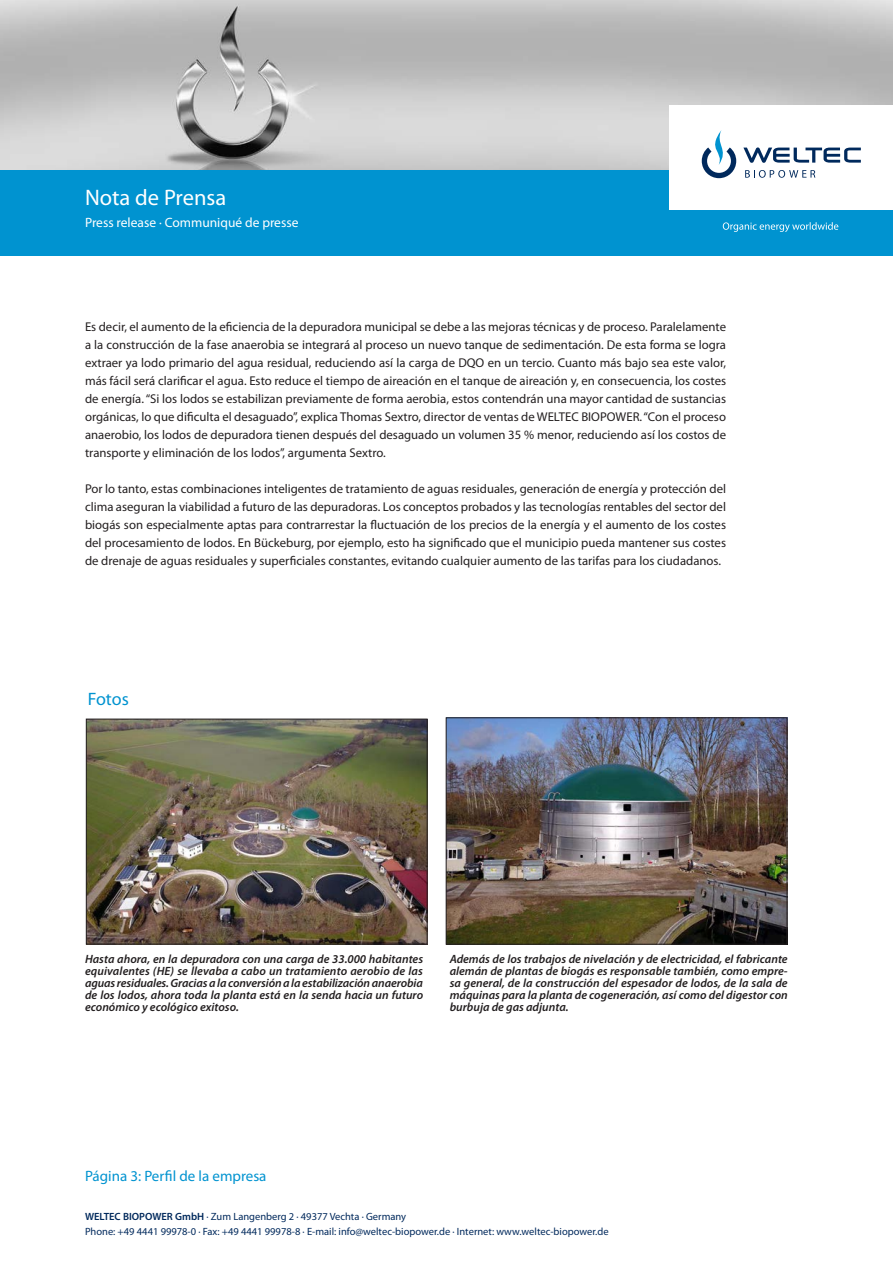
<style>
.page{position:relative;width:893px;height:1263px;background:#fff}
.page>*{position:absolute;margin:0;border:0;box-sizing:border-box;transform-origin:0 0}
.t1{font:22.5px "Myriad Pro";color:#fff}
.Copy{font:18px "Myriad Pro";letter-spacing:-.005em;color:#0093d0}
.Copy-2{font:15px "Myriad Pro";color:#0093d0}
.t2{font:13.5px "Myriad Pro";color:#fff}
.t3{font:12.75px/18px "Myriad Pro";color:#231f20;text-align:justify}
.Copy-3{font:italic 600 12px/12px "Myriad Pro";color:#231f20;text-align:justify}
.t4{font:10.5px "Myriad Pro";color:#00295c}
.s1{font-weight:600}
</style>
<div class="page">
<img style="left:0;top:0;width:893px;height:170px">
<div style="left:0;top:170px;width:893px;height:85px;background:#0093d0"></div>
<div style="left:670px;top:106px;width:223px;height:104px;background:#fff"></div>
<svg style="left:723px;top:222px;width:115px;height:10px"></svg>
<svg style="left:702px;top:130px;width:34px;height:48px"></svg>
<svg style="left:743px;top:147px;width:118px;height:16px"></svg>
<svg style="left:745px;top:170px;width:70px;height:8px"></svg>
<img style="left:88px;top:721px;width:337px;height:221px">
<div style="left:86px;top:719px;width:341px;height:225px;border:1px solid #231f20"></div>
<img style="left:448px;top:720px;width:337px;height:222px">
<div style="left:446px;top:718px;width:341px;height:226px;border:1px solid #231f20"></div>
<p class="t1" style="left:85px;top:184px;width:143px">Nota de Prensa</p>
<p class="t2" style="left:85px;top:214px;width:215px">Press release · Communiqué de presse</p>
<p class="t3" style="left:85px;top:317px;width:643px">Es decir, el aumento de la eficiencia de la depuradora municipal se debe a las mejoras técnicas y de proceso. Paralelamente a la construcción de la fase anaerobia se integrará al proceso un nuevo tanque de sedimentación. De esta forma se logra extraer ya lodo primario del agua residual, reduciendo así la carga de DQO en un tercio. Cuanto más bajo sea este valor, más fácil será clarificar el agua. Esto reduce el tiempo de aireación en el tanque de aireación y, en consecuencia, los costes de energía. “Si los lodos se estabilizan previamente de forma aerobia, estos contendrán una mayor cantidad de sustancias orgánicas, lo que dificulta el desaguado”, explica Thomas Sextro, director de ventas de WELTEC BIOPOWER. “Con el proceso anaerobio, los lodos de depuradora tienen después del desaguado un volumen 35 % menor, reduciendo así los costos de transporte y eliminación de los lodos”, argumenta Sextro.</p>
<p class="t3" style="left:85px;top:479px;width:643px">Por lo tanto, estas combinaciones inteligentes de tratamiento de aguas residuales, generación de energía y protección del clima aseguran la viabilidad a futuro de las depuradoras. Los conceptos probados y las tecnologías rentables del sector del biogás son especialmente aptas para contrarrestar la fluctuación de los precios de la energía y el aumento de los costes del procesamiento de lodos. En Bückeburg, por ejemplo, esto ha significado que el municipio pueda mantener sus costes de drenaje de aguas residuales y superficiales constantes, evitando cualquier aumento de las tarifas para los ciudadanos.</p>
<p class="Copy" style="left:88px;top:687px;width:42px">Fotos</p>
<p class="Copy-3" style="left:85px;top:952px;width:340px">Hasta ahora, en la depuradora con una carga de 33.000 habitantes equivalentes (HE) se llevaba a cabo un tratamiento aerobio de las aguas residuales. Gracias a la conversión a la estabilización anaerobia de los lodos, ahora toda la planta está en la senda hacia un futuro económico y ecológico exitoso.</p>
<p class="Copy-3" style="left:450px;top:953px;width:340px">Además de los trabajos de nivelación y de electricidad, el fabricante alemán de plantas de biogás es responsable también, como empre&shy;sa general, de la construcción del espesador de lodos, de la sala de máquinas para la planta de cogeneración, así como del digestor con burbuja de gas adjunta.</p>
<p class="Copy-2" style="left:85px;top:1167px;width:183px">Página 3: Perfil de la empresa</p>
<p class="t4" style="left:85px;top:1210px;width:323px"><span class="s1">WELTEC BIOPOWER GmbH</span> · Zum Langenberg 2 · 49377 Vechta · Germany</p>
<p class="t4" style="left:85px;top:1225px;width:525px">Phone: +49 4441 99978-0 · Fax: +49 4441 99978-8 · E-mail: info@weltec-biopower.de · Internet: www.weltec-biopower.de</p>
</div>
